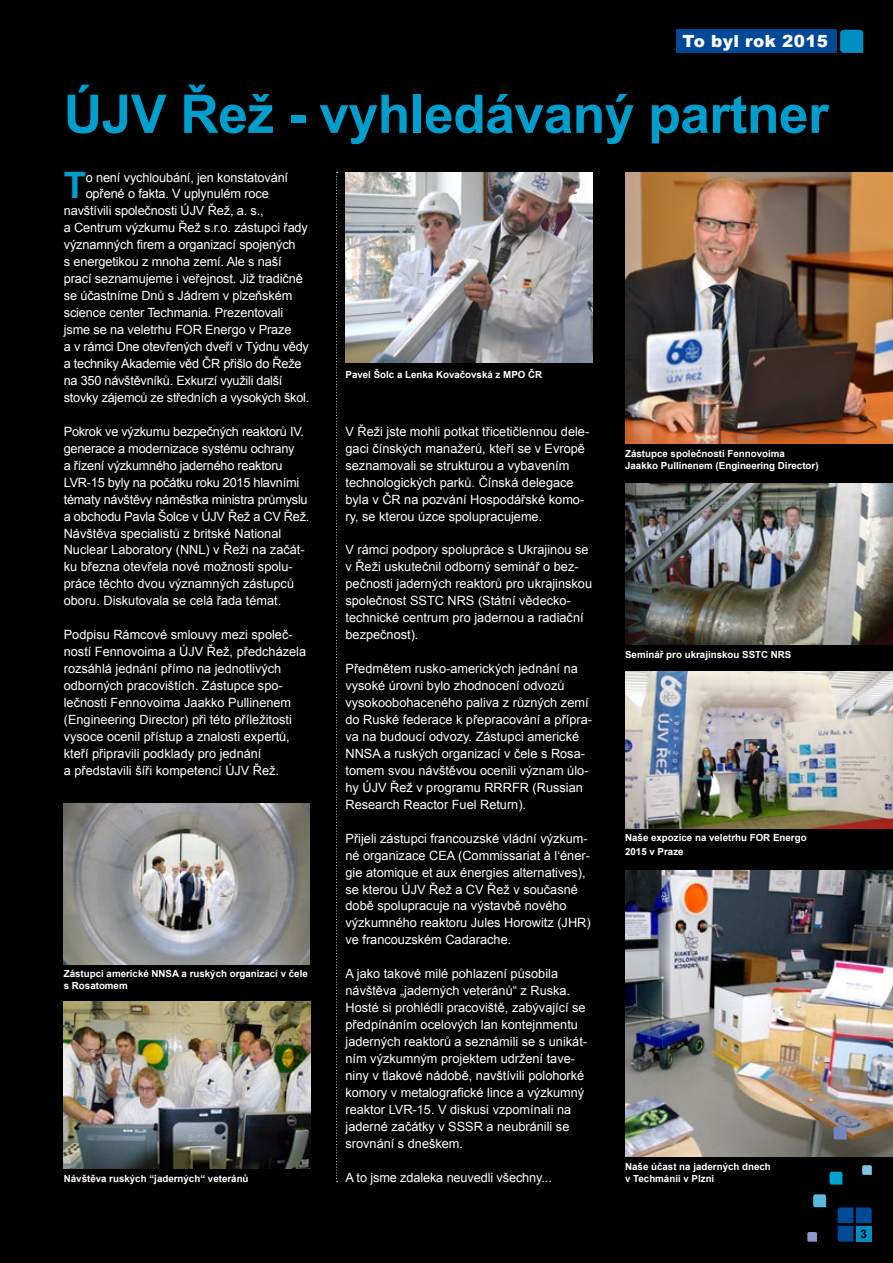
<style>
.page{position:relative;width:893px;height:1263px;background:#000}
.page>*{position:absolute;margin:0;border:0;box-sizing:border-box;transform-origin:0 0}
.t1{font:700 53.4px "Arial";letter-spacing:-.01em;color:#009ecc}
.t2{font:700 36.45px "Arial";color:#009ecc}
.t3{font:900 16.8px "Arial";letter-spacing:.02em;color:#fff}
.t4{font:12.75px/17px "Arial";color:#fff}
.t5{font:12.75px/17px "Arial";letter-spacing:-.02em;color:#fff}
.t6{font:700 11.7px "Arial";color:#000}
.t7{font:700 9.75px/12px "Arial";color:#fff}
</style>
<div class="page">
<svg style="left:336px;top:172px;width:2px;height:1010px"></svg>
<img style="left:625px;top:671px;width:268px;height:157px">
<img style="left:345px;top:172px;width:247px;height:191px">
<div style="left:676px;top:30px;width:161px;height:23px;background:#004996"></div>
<svg style="left:840px;top:30px;width:23px;height:23px"></svg>
<img style="left:625px;top:484px;width:268px;height:160px">
<img style="left:63px;top:803px;width:247px;height:161px">
<img style="left:63px;top:1001px;width:247px;height:167px">
<img style="left:625px;top:871px;width:268px;height:285px">
<svg style="left:838px;top:1207px;width:34px;height:35px"></svg>
<div style="left:856px;top:1226px;width:16px;height:16px;background:#008fc3"></div>
<svg style="left:829px;top:1172px;width:13px;height:12px"></svg>
<svg style="left:813px;top:1194px;width:13px;height:13px"></svg>
<svg style="left:862px;top:1165px;width:10px;height:10px"></svg>
<svg style="left:807px;top:1232px;width:10px;height:10px"></svg>
<svg style="left:833px;top:1126px;width:13px;height:13px"></svg>
<img style="left:625px;top:172px;width:268px;height:271px">
<h3 class="t3" style="left:682px;top:29px;width:147px">To byl rok 2015</h3>
<h1 class="t1" style="left:64px;top:78px;width:767px">ÚJV Řež - vyhledávaný partner</h1>
<h2 class="t2" style="left:64px;top:161px;width:24px">T</h2>
<p class="t4" style="left:86px;top:169px;width:204px">o není vychloubání, jen konstatování</p>
<p class="t4" style="left:86px;top:186px;width:185px">opřené o fakta. V uplynulém roce</p>
<p class="t4" style="left:64px;top:203px;width:202px">navštívili společnosti ÚJV Řež, a. s.,</p>
<p class="t4" style="left:64px;top:220px;width:246px">a Centrum výzkumu Řež s.r.o. zástupci řady</p>
<p class="t4" style="left:64px;top:236px;width:233px">významných firem a organizací spojených</p>
<p class="t4" style="left:64px;top:253px;width:219px">s energetikou z mnoha zemí. Ale s naší</p>
<p class="t4" style="left:64px;top:270px;width:241px">prací seznamujeme i veřejnost. Již tradičně</p>
<p class="t4" style="left:64px;top:287px;width:230px">se účastníme Dnů s Jádrem v plzeňském</p>
<p class="t4" style="left:64px;top:304px;width:221px">science center Techmania. Prezentovali</p>
<p class="t4" style="left:64px;top:321px;width:229px">jsme se na veletrhu FOR Energo v Praze</p>
<p class="t5" style="left:64px;top:338px;width:247px">a v rámci Dne otevřených dveří v Týdnu vědy</p>
<p class="t5" style="left:64px;top:355px;width:239px">a techniky Akademie věd ČR přišlo do Řeže</p>
<p class="t5" style="left:64px;top:372px;width:220px">na 350 návštěvníků. Exkurzí využili další</p>
<p class="t5" style="left:64px;top:389px;width:247px">stovky zájemců ze středních a vysokých škol.</p>
<p class="t5" style="left:64px;top:423px;width:247px">Pokrok ve výzkumu bezpečných reaktorů IV. generace a modernizace systému ochrany<br>a řízení výzkumného jaderného reaktoru LVR-15 byly na počátku roku 2015 hlavními tématy návštěvy náměstka ministra průmyslu a obchodu Pavla Šolce v ÚJV Řež a CV Řež.<br>Návštěva specialistů z britské National Nuclear Laboratory (NNL) v Řeži na začát&shy;ku března otevřela nové možnosti spolu&shy;práce těchto dvou významných zástupců oboru. Diskutovala se celá řada témat.</p>
<p class="t4" style="left:64px;top:626px;width:244px">Podpisu Rámcové smlouvy mezi společ&shy;ností Fennovoima a ÚJV Řež, předcházela rozsáhlá jednání přímo na jednotlivých odborných pracovištích. Zástupce spo&shy;lečnosti Fennovoima Jaakko Pullinenem (Engineering Director) při této příležitosti vysoce ocenil přístup a znalosti expertů, kteří připravili podklady pro jednání<br>a představili šíři kompetencí ÚJV Řež.</p>
<p class="t7" style="left:345px;top:369px;width:198px">Pavel Šolc a Lenka Kovačovská z MPO ČR</p>
<p class="t4" style="left:345px;top:423px;width:245px">V Řeži jste mohli potkat třicetičlennou dele&shy;gaci čínských manažerů, kteří se v Evropě seznamovali se strukturou a vybavením technologických parků. Čínská delegace byla v ČR na pozvání Hospodářské komo&shy;ry, se kterou úzce spolupracujeme.</p>
<p class="t4" style="left:345px;top:542px;width:248px">V rámci podpory spolupráce s Ukrajinou se v Řeži uskutečnil odborný seminář o bez&shy;pečnosti jaderných reaktorů pro ukrajinskou společnost SSTC NRS (Státní vědecko&shy;technické centrum pro jadernou a radiační bezpečnost).</p>
<p class="t4" style="left:345px;top:660px;width:248px">Předmětem rusko-amerických jednání na vysoké úrovni bylo zhodnocení odvozů vysokoobohaceného paliva z různých zemí do Ruské federace k přepracování a přípra&shy;va na budoucí odvozy. Zástupci americké NNSA a ruských organizací v čele s Rosa&shy;tomem svou návštěvou ocenili význam úlo&shy;hy ÚJV Řež v programu RRRFR (Russian Research Reactor Fuel Return).</p>
<p class="t4" style="left:345px;top:830px;width:247px">Přijeli zástupci francouzské vládní výzkum&shy;né organizace CEA (Commissariat à l‘éner&shy;gie atomique et aux énergies alternatives), se kterou ÚJV Řež a CV Řež v současné době spolupracuje na výstavbě nového výzkumného reaktoru Jules Horowitz (JHR) ve francouzském Cadarache.</p>
<p class="t4" style="left:345px;top:965px;width:243px">A jako takové milé pohlazení působila návštěva „jaderných veteránů“ z Ruska.<br>Hosté si prohlédli pracoviště, zabývající se předpínáním ocelových lan kontejnmentu jaderných reaktorů a seznámili se s unikát&shy;ním výzkumným projektem udržení tave&shy;niny v tlakové nádobě, navštívili polohorké komory v metalografické lince a výzkumný reaktor LVR-15. V diskusi vzpomínali na jaderné začátky v SSSR a neubránili se srovnání s dneškem.</p>
<p class="t4" style="left:345px;top:1169px;width:208px">A to jsme zdaleka neuvedli všechny...</p>
<p class="t7" style="left:625px;top:448px;width:195px">Zástupce společnosti Fennovoima<br>Jaakko Pullinenem (Engineering Director)</p>
<p class="t7" style="left:625px;top:648px;width:168px">Seminář pro ukrajinskou SSTC NRS</p>
<p class="t7" style="left:625px;top:831px;width:183px;line-height:13.5px">Naše expozice na veletrhu FOR Energo<br>2015 v Praze</p>
<p class="t7" style="left:64px;top:968px;width:246px">Zástupci americké NNSA a ruských organizací v čele s Rosatomem</p>
<p class="t7" style="left:625px;top:1161px;width:147px">Naše účast na jaderných dnech v Techmánii v Plzni</p>
<p class="t7" style="left:64px;top:1173px;width:186px">Návštěva ruských “jaderných“ veteránů</p>
<p class="t6" style="left:860px;top:1226px;width:8px">3</p>
</div>
